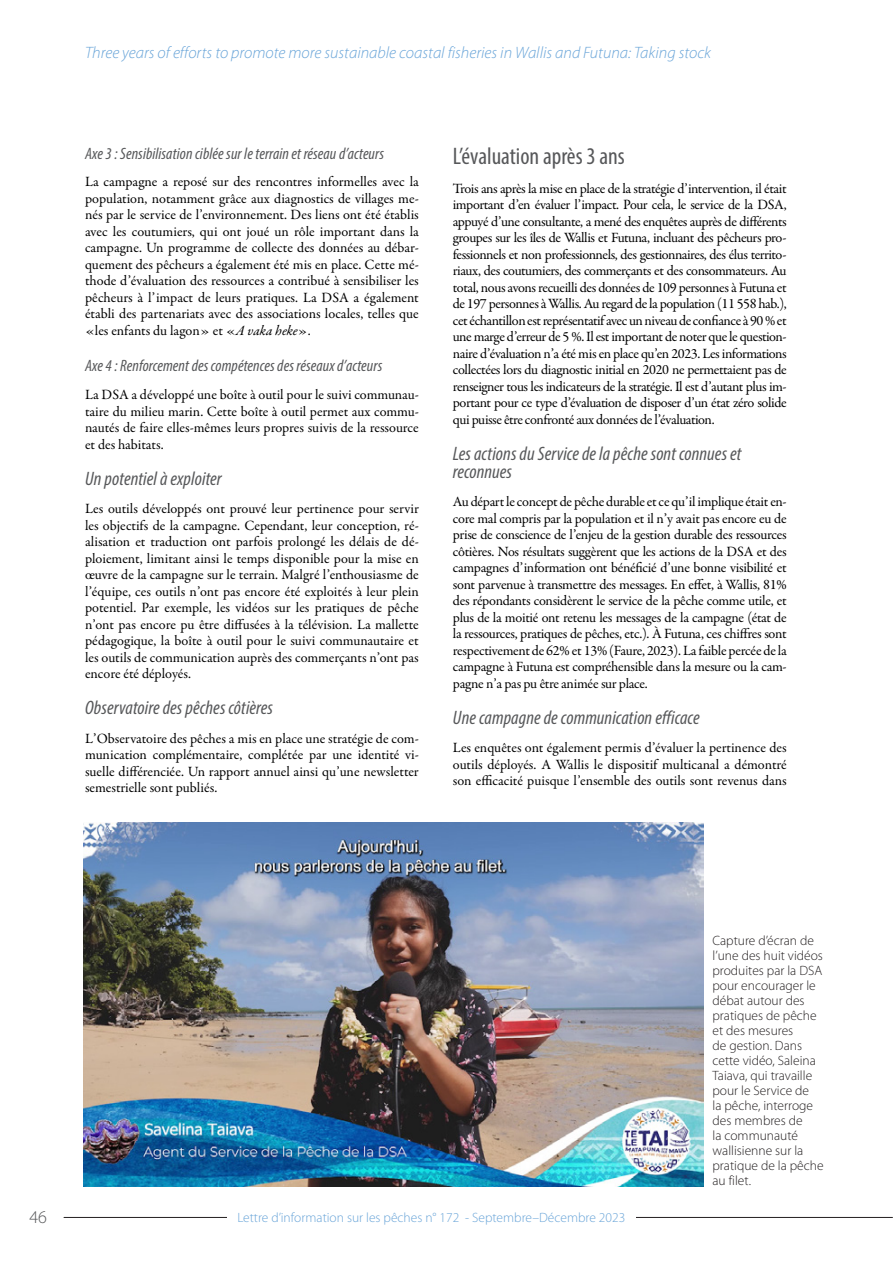
<style>
.page{position:relative;width:893px;height:1263px;background:#fff}
.page>*{position:absolute;margin:0;border:0;box-sizing:border-box;transform-origin:0 0}
.heading_1{font:condensed 24px "Myriad Pro";color:#57585a}
.heading_2{font:italic condensed 19.5px/18px "Myriad Pro";letter-spacing:.005em;color:#57585a}
.t1{font:300 18px "Myriad Pro";color:#57585a}
.heading_3{font:italic condensed 16.5px "Myriad Pro";letter-spacing:.005em;color:#57585a}
.Title_feature{font:italic 300 16.5px "Myriad Pro";color:#68a4d8}
.paragraph{font:14.25px/16.5px "Garamond Premr Pro";letter-spacing:-.005em;color:#000;text-align:justify}
.caption_Figure{font:300 13.5px/15px "Myriad Pro";color:#231f20}
.t2{font:300 13.5px "Myriad Pro";color:#68a4d8}
.s1{font-style:italic}
</style>
<div class="page">
<hr style="left:64px;top:1217px;width:828px;height:1px;background:#231f20">
<div style="left:227px;top:1212px;width:408px;height:19px;background:#fff"></div>
<img style="left:83px;top:823px;width:620px;height:363px">
<p class="Title_feature" style="left:85px;top:43px;width:627px">Three years of efforts to promote more sustainable coastal fisheries in Wallis and Futuna: Taking stock</p>
<p class="heading_3" style="left:85px;top:143px;width:300px">Axe 3 : Sensibilisation ciblée sur le terrain et réseau d’acteurs</p>
<p class="paragraph" style="left:85px;top:174px;width:335px">La campagne a reposé sur des rencontres informelles avec la population, notamment grâce aux diagnostics de villages me‑ nés par le service de l’environnement. Des liens ont été établis avec les coutumiers, qui ont joué un rôle important dans la campagne. Un programme de collecte des données au débar‑ quement des pêcheurs a également été mis en place. Cette mé‑ thode d’évaluation des ressources a contribué à sensibiliser les pêcheurs à l’impact de leurs pratiques. La DSA a également établi des partenariats avec des associations locales, telles que «les enfants du lagon» et «<span class="s1">A vaka heke</span>».</p>
<p class="heading_3" style="left:85px;top:355px;width:299px">Axe 4 : Renforcement des compétences des réseaux d’acteurs</p>
<p class="paragraph" style="left:85px;top:387px;width:335px">La DSA a développé une boîte à outil pour le suivi communau‑ taire du milieu marin. Cette boîte à outil permet aux commu‑ nautés de faire elles-mêmes leurs propres suivis de la ressource et des habitats.</p>
<p class="heading_2" style="left:85px;top:469px;width:138px">Un potentiel à exploiter</p>
<p class="paragraph" style="left:85px;top:501px;width:335px">Les outils développés ont prouvé leur pertinence pour servir les objectifs de la campagne. Cependant, leur conception, ré‑ alisation et traduction ont parfois prolongé les délais de dé‑ ploiement, limitant ainsi le temps disponible pour la mise en œuvre de la campagne sur le terrain. Malgré l’enthousiasme de l’équipe, ces outils n’ont pas encore été exploités à leur plein potentiel. Par exemple, les vidéos sur les pratiques de pêche n’ont pas encore pu être diffusées à la télévision. La mallette pédagogique, la boîte à outil pour le suivi communautaire et les outils de communication auprès des commerçants n’ont pas encore été déployés.</p>
<p class="heading_2" style="left:85px;top:699px;width:189px">Observatoire des pêches côtières</p>
<p class="paragraph" style="left:85px;top:730px;width:335px">L’Observatoire des pêches a mis en place une stratégie de com‑ munication complémentaire, complétée par une identité vi‑ suelle différenciée. Un rapport annuel ainsi qu’une newsletter semestrielle sont publiés.</p>
<p class="heading_1" style="left:453px;top:142px;width:173px">L’évaluation après 3 ans</p>
<p class="paragraph" style="left:453px;top:180px;width:335px">Trois ans après la mise en place de la stratégie d’intervention, il était important d’en évaluer l’impact. Pour cela, le service de la DSA, appuyé d’une consultante, a mené des enquêtes auprès de différents groupes sur les îles de Wallis et Futuna, incluant des pêcheurs pro‑ fessionnels et non professionnels, des gestionnaires, des élus territo‑ riaux, des coutumiers, des commerçants et des consommateurs. Au total, nous avons recueilli des données de 109 personnes à Futuna et de 197 personnes à Wallis. Au regard de la population (11 558 hab.), cet échantillon est représentatif avec un niveau de confiance à 90 % et une marge d’erreur de 5 %. Il est important de noter que le question‑ naire d’évaluation n’a été mis en place qu’en 2023. Les informations collectées lors du diagnostic initial en 2020 ne permettaient pas de renseigner tous les indicateurs de la stratégie. Il est d’autant plus im‑ portant pour ce type d’évaluation de disposer d’un état zéro solide qui puisse être confronté aux données de l’évaluation.</p>
<p class="heading_2" style="left:453px;top:444px;width:290px">Les actions du Service de la pêche sont connues et reconnues</p>
<p class="paragraph" style="left:453px;top:494px;width:335px">Au départ le concept de pêche durable et ce qu’il implique était en‑ core mal compris par la population et il n’y avait pas encore eu de prise de conscience de l’enjeu de la gestion durable des ressources côtières. Nos résultats suggèrent que les actions de la DSA et des campagnes d’information ont bénéficié d’une bonne visibilité et sont parvenue à transmettre des messages. En effet, à Wallis, 81% des répondants considèrent le service de la pêche comme utile, et plus de la moitié ont retenu les messages de la campagne (état de la ressources, pratiques de pêches, etc.). À Futuna, ces chiffres sont respectivement de 62% et 13% (Faure, 2023). La faible percée de la campagne à Futuna est compréhensible dans la mesure ou la cam‑ pagne n’a pas pu être animée sur place.</p>
<p class="heading_2" style="left:453px;top:708px;width:248px">Une campagne de communication efficace</p>
<p class="paragraph" style="left:453px;top:740px;width:335px">Les enquêtes ont également permis d’évaluer la pertinence des outils déployés. A Wallis le dispositif multicanal a démontré son efficacité puisque l’ensemble des outils sont revenus dans</p>
<p class="caption_Figure" style="left:712px;top:932px;width:113px">Capture d’écran de l’une des huit vidéos produites par la DSA pour encourager le débat autour des pratiques de pêche et des mesures<br>de gestion. Dans cette vidéo, Saleina<br>Taiava, qui travaille pour le Service de<br>la pêche, interroge des membres de<br>la communauté wallisienne sur la pratique de la pêche au filet.</p>
<p class="t1" style="left:29px;top:1206px;width:19px">46</p>
<p class="t2" style="left:237px;top:1210px;width:389px">Lettre d’information sur les pêches n° 172 - Septembre–Décembre 2023</p>
</div>
